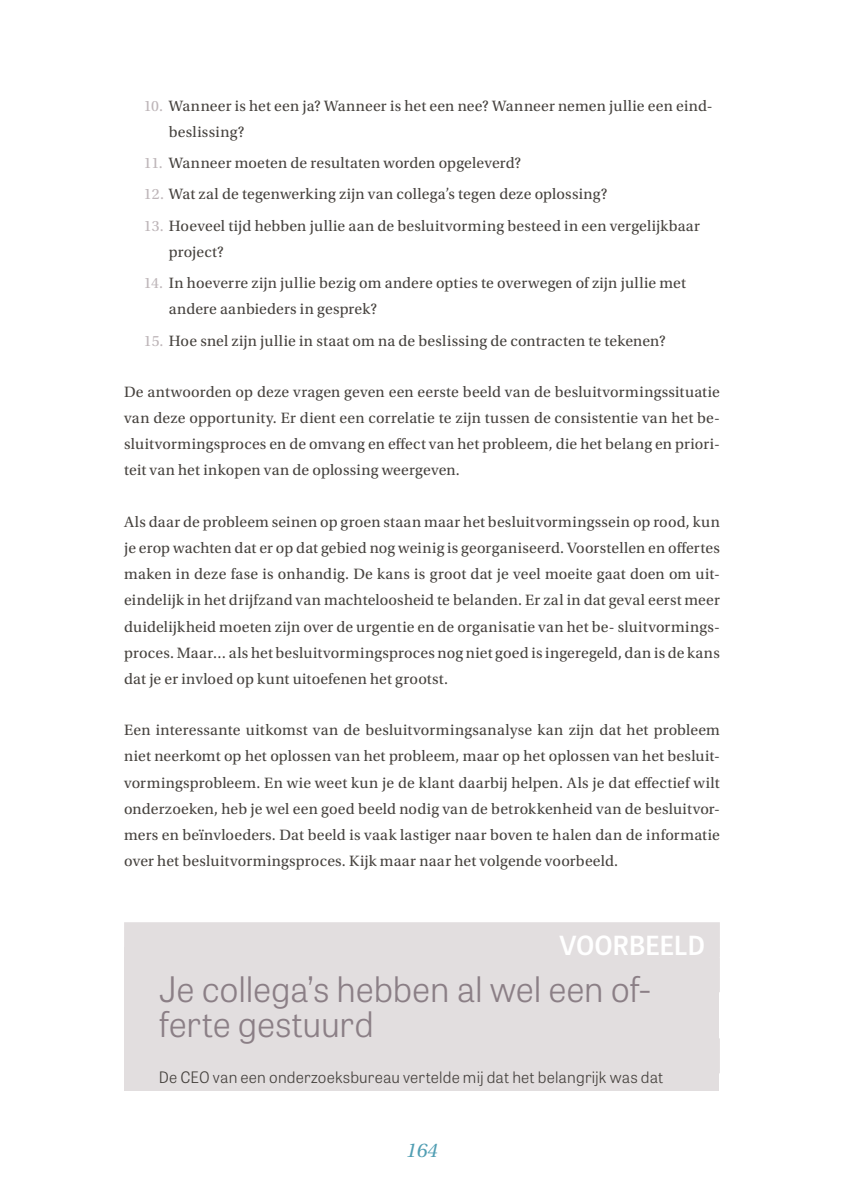
<style>
.page{position:relative;width:844px;height:1191px;background:#fff}
.page>*{position:absolute;margin:0;border:0;box-sizing:border-box;transform-origin:0 0}
.Voorbeeld_NEW{font:300 35px/35px "Tablet Gothic";letter-spacing:-.005em;color:#8b7f86}
.Voorbeeld_NEW_Eyebrow{font:600 26.25px "Tablet Gothic";letter-spacing:-.015em;color:#fff}
.t1{font:italic 21px "Utopia Std";color:#519eb3}
.Body{font:15.75px/26.2px "Utopia Std";letter-spacing:.01em;color:#46423e}
.Voorbeeld_NEW-2{font:300 15.75px "Tablet Gothic";letter-spacing:.01em;color:#46423e}
.s1{color:#beb6b9}
</style>
<div class="page">
<div style="left:124px;top:922px;width:595px;height:35px;background:#e2dedf"></div>
<div style="left:125px;top:975px;width:593px;height:105px;background:#e2dedf"></div>
<div style="left:124px;top:957px;width:595px;height:35px;background:#e2dedf"></div>
<div style="left:125px;top:1071px;width:593px;height:19px;background:#e2dedf"></div>
<div style="left:124px;top:1038px;width:595px;height:35px;background:#e2dedf"></div>
<p class="Body" style="left:169px;top:93px;width:545px;text-indent:-25px"><span class="s1">10.</span> Wanneer is het een ja? Wanneer is het een nee? Wanneer nemen jullie een eind&shy;beslissing?</p>
<p class="Body" style="left:144px;top:150px;width:378px"><span class="s1">11.</span> Wanneer moeten de resultaten worden opgeleverd?</p>
<p class="Body" style="left:144px;top:181px;width:465px"><span class="s1">12.</span> Wat zal de tegenwerking zijn van collega’s tegen deze oplossing?</p>
<p class="Body" style="left:169px;top:213px;width:532px;text-indent:-25px"><span class="s1">13.</span> Hoeveel tijd hebben jullie aan de besluitvorming besteed in een vergelijkbaar project?</p>
<p class="Body" style="left:169px;top:270px;width:518px;text-indent:-25px"><span class="s1">14.</span> In hoeverre zijn jullie bezig om andere opties te overwegen of zijn jullie met andere aanbieders in gesprek?</p>
<p class="Body" style="left:144px;top:328px;width:523px"><span class="s1">15.</span> Hoe snel zijn jullie in staat om na de beslissing de contracten te tekenen?</p>
<p class="Body" style="left:124px;top:379px;width:597px;text-align:justify">De antwoorden op deze vragen geven een eerste beeld van de besluitvormingssituatie van deze opportunity. Er dient een correlatie te zijn tussen de consistentie van het be&shy;sluitvormingsproces en de omvang en effect van het probleem, die het belang en priori&shy;teit van het inkopen van de oplossing weergeven.</p>
<p class="Body" style="left:124px;top:508px;width:597px;text-align:justify">Als daar de probleem seinen op groen staan maar het besluitvormingssein op rood, kun je erop wachten dat er op dat gebied nog weinig is georganiseerd. Voorstellen en offertes maken in deze fase is onhandig. De kans is groot dat je veel moeite gaat doen om uit&shy;eindelijk in het drijfzand van machteloosheid te belanden. Er zal in dat geval eerst meer duidelijkheid moeten zijn over de urgentie en de organisatie van het be- sluitvormings&shy;proces. Maar… als het besluitvormingsproces nog niet goed is ingeregeld, dan is de kans dat je er invloed op kunt uitoefenen het grootst.</p>
<p class="Body" style="left:124px;top:717px;width:597px;text-align:justify">Een interessante uitkomst van de besluitvormingsanalyse kan zijn dat het probleem niet neerkomt op het oplossen van het probleem, maar op het oplossen van het besluit&shy;vormingsprobleem. En wie weet kun je de klant daarbij helpen. Als je dat effectief wilt onderzoeken, heb je wel een goed beeld nodig van de betrokkenheid van de besluitvor&shy;mers en beïnvloeders. Dat beeld is vaak lastiger naar boven te halen dan de informatie over het besluitvormingsproces. Kijk maar naar het volgende voorbeeld.</p>
<p class="Voorbeeld_NEW_Eyebrow" style="left:559px;top:927px;width:147px">VOORBEELD</p>
<p class="Voorbeeld_NEW" style="left:159px;top:970px;width:493px">Je collega’s hebben al wel een of&shy;ferte gestuurd</p>
<p class="Voorbeeld_NEW-2" style="left:159px;top:1067px;width:506px">De CEO van een onderzoeksbureau vertelde mij dat het belangrijk was dat</p>
<h3 class="t1" style="left:406px;top:1139px;width:33px">164</h3>
</div>
